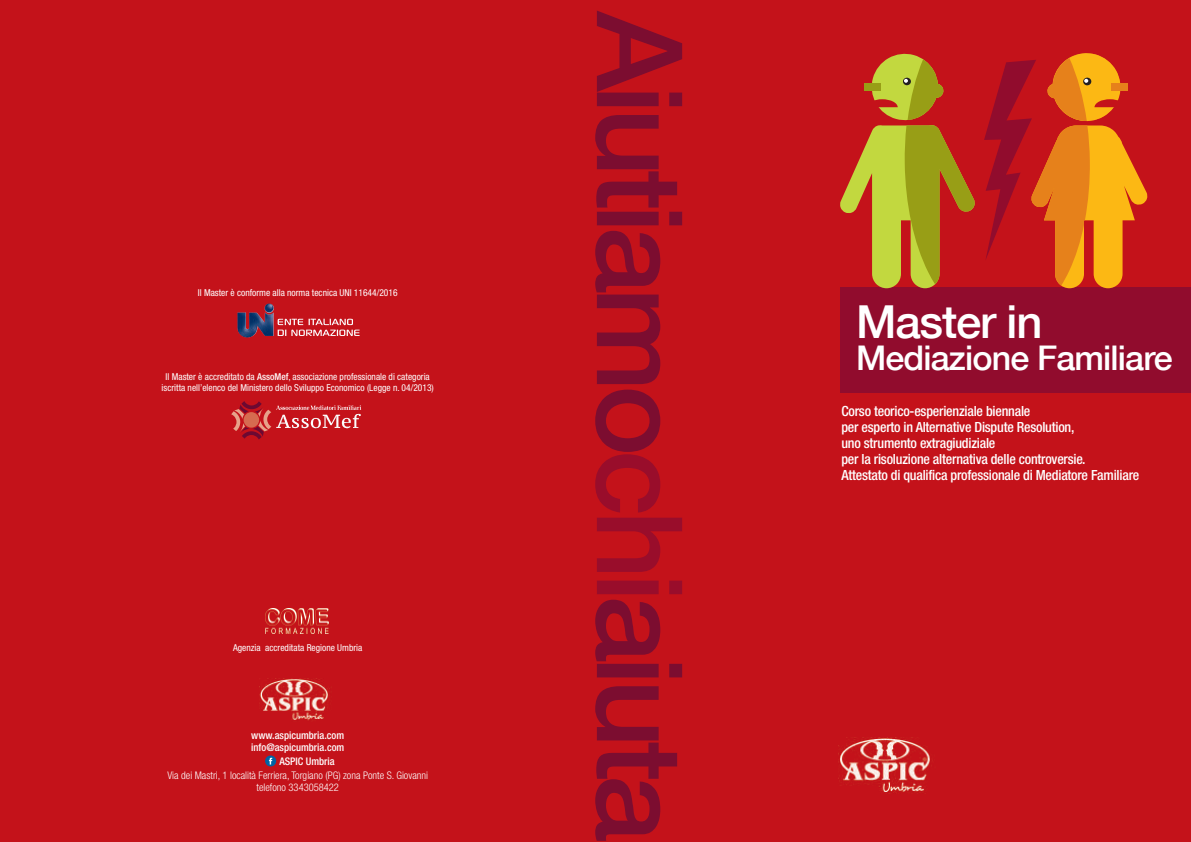
<style>
.page{position:relative;width:1191px;height:842px;background:#c4121a}
.page>*{position:absolute;margin:0;border:0;box-sizing:border-box;transform-origin:0 0}
.t1{font:500 45.4px "Helvetica Neue";color:#fff}
.t2{font:500 34px "Helvetica Neue";letter-spacing:-.025em;color:#fff}
.t3{font:500 condensed 14px/16px "Helvetica Neue";letter-spacing:-.015em;color:#fff}
.t4{font:300 condensed 10.5px/12px "Helvetica Neue";color:#fff;text-align:center}
.t5{font:500 condensed 10.5px/12px "Helvetica Neue";color:#fff}
.t6{font:condensed 9.5px/11px "Helvetica Neue";color:#fff;text-align:center}
.s1{font-weight:500}
</style>
<div class="page">
<div style="left:840px;top:287px;width:350px;height:105px;background:#910c2d"></div>
<svg style="left:595px;top:600px;width:87px;height:241px;background:#a50f23"></svg>
<svg style="left:595px;top:11px;width:87px;height:583px;background:#a90f22"></svg>
<svg style="left:840px;top:53px;width:135px;height:235px;background:#b96823"></svg>
<img style="left:237px;top:312px;width:37px;height:24px">
<svg style="left:231px;top:401px;width:130px;height:38px;background:#c73238"></svg>
<img style="left:838px;top:737px;width:103px;height:57px">
<img style="left:259px;top:678px;width:77px;height:43px">
<svg style="left:265px;top:755px;width:11px;height:11px"></svg>
<img style="left:265px;top:608px;width:64px;height:25px">
<svg style="left:984px;top:52px;width:163px;height:236px;background:#d14a1a"></svg>
<p class="t6" style="left:198px;top:288px;width:201px">Il Master è conforme alla norma tecnica UNI 11644/2016</p>
<p class="t6" style="left:162px;top:372px;width:274px">Il Master è accreditato da <span class="s1">AssoMef</span>, associazione professionale di categoria iscritta nell’elenco del Ministero dello Sviluppo Economico (Legge n. 04/2013)</p>
<p class="t6" style="left:233px;top:643px;width:131px">Agenzia accreditata Regione Umbria</p>
<p class="t5" style="left:251px;top:730px;width:95px">www.aspicumbria.com info@aspicumbria.com</p>
<p class="t5" style="left:279px;top:756px;width:57px">ASPIC Umbria</p>
<p class="t4" style="left:167px;top:770px;width:262px">Via dei Mastri, 1 località Ferriera, Torgiano (PG) zona Ponte S. Giovanni telefono 3343058422</p>
<h1 class="t1" style="left:856px;top:293px;width:188px">Master in</h1>
<h2 class="t2" style="left:856px;top:337px;width:318px">Mediazione Familiare</h2>
<p class="t3" style="left:841px;top:405px;width:299px">Corso teorico-esperienziale biennale<br>per esperto in Alternative Dispute Resolution,<br>uno strumento extragiudiziale<br>per la risoluzione alternativa delle controversie.<br>Attestato di qualifica professionale di Mediatore Familiare</p>
</div>
